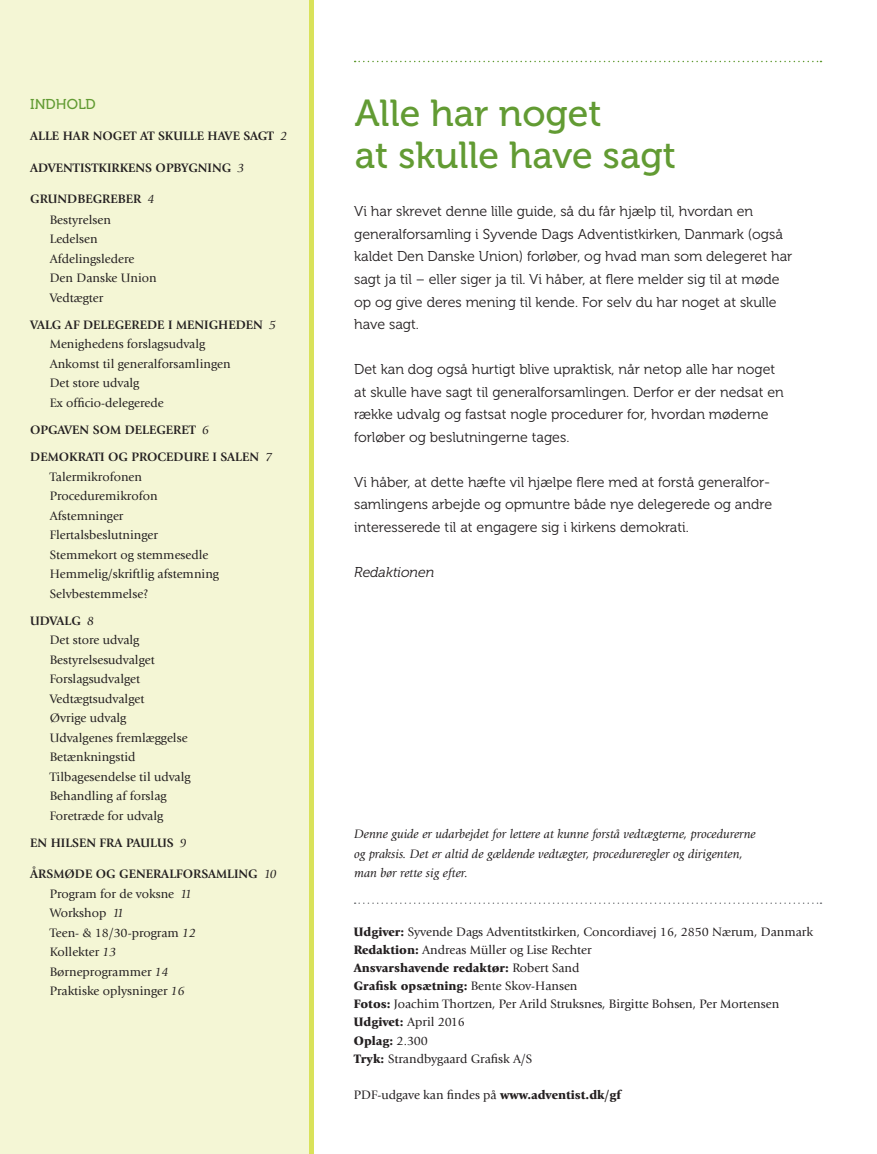
<style>
.page{position:relative;width:877px;height:1154px;background:#fff}
.page>*{position:absolute;margin:0;border:0;box-sizing:border-box;transform-origin:0 0}
.t1{font:37.5px/42px "Museo 500";color:#629b33}
.t2{font:14.25px/22.5px "Museo 300";color:#231f20}
.t3{font:italic 14.25px "Museo 300";color:#231f20}
.t4{font:14.25px "Museo 500";color:#629b33}
.t5{font:12.75px/19.5px "Giovanni";color:#231f20}
.t6{font:italic 12.75px/19.5px "Giovanni";color:#231f20}
.t7{font:700 12.75px/21px "Giovanni";color:#231f20}
.s1{font-weight:400;font-style:italic}
.s2{font-weight:400}
.s3{font-weight:700}
.s4{font-style:italic}
.s5{font-weight:900}
</style>
<div class="page">
<div style="left:0;top:0;width:314px;height:1153px;background:#f4f6d5"></div>
<div style="left:309px;top:0;width:5px;height:1153px;background:#d9e25a"></div>
<svg style="left:355px;top:61px;width:466px;height:1px"></svg>
<svg style="left:355px;top:902px;width:466px;height:1px"></svg>
<p class="t4" style="left:30px;top:99px;width:67px">INDHOLD</p>
<p class="t7" style="left:30px;top:127px;width:258px">ALLE HAR NOGET AT SKULLE HAVE SAGT <span class="s1">2</span></p>
<p class="t7" style="left:30px;top:158px;width:216px">ADVENTISTKIRKENS OPBYGNING <span class="s1">3</span></p>
<p class="t7" style="left:50px;top:189px;width:106px;text-indent:-19px">GRUNDBEGREBER <span class="s1">4<br></span><span class="s2">Bestyrelsen</span></p>
<p class="t5" style="left:50px;top:230px;width:108px">Ledelsen<br>Afdelingsledere<br>Den Danske Union<br>Vedtægter</p>
<p class="t5" style="left:50px;top:316px;width:228px;text-indent:-19px"><span class="s3">VALG AF DELEGEREDE I MENIGHEDEN</span> <span class="s4">5<br></span>Menighedens forslagsudvalg<br>Ankomst til generalforsamlingen<br>Det store udvalg<br>Ex officio-delegerede</p>
<p class="t7" style="left:30px;top:417px;width:244px;line-height:27px">OPGAVEN SOM DELEGERET <span class="s1">6<br></span>DEMOKRATI OG PROCEDURE I SALEN <span class="s1">7</span></p>
<p class="t5" style="left:50px;top:467px;width:171px">Talermikrofonen<br>Proceduremikrofon<br>Afstemninger<br>Flertalsbeslutninger<br>Stemmekort og stemmesedle<br>Hemmelig/skriftlig afstemning<br>Selvbestemmelse?</p>
<p class="t5" style="left:50px;top:611px;width:142px;text-indent:-19px"><span class="s3">UDVALG</span> <span class="s4">8<br></span>Det store udvalg<br>Bestyrelsesudvalget<br>Forslagsudvalget<br>Vedtægtsudvalget<br>Øvrige udvalg<br>Udvalgenes fremlæggelse<br>Betænkningstid<br>Tilbagesendelse til udvalg<br>Behandling af forslag<br>Foretræde for udvalg</p>
<p class="t7" style="left:30px;top:833px;width:158px">EN HILSEN FRA PAULUS <span class="s1">9</span></p>
<p class="t5" style="left:50px;top:865px;width:228px;text-indent:-19px"><span class="s3">ÅRSMØDE OG GENERALFORSAMLING</span> <span class="s4">10<br></span>Program for de voksne <span class="s4">11<br></span>Workshop <span class="s4">11<br></span>Teen- &amp; 18/30-program <span class="s4">12<br></span>Kollekter <span class="s4">13<br></span>Børneprogrammer <span class="s4">14<br></span>Praktiske oplysninger <span class="s4">16</span></p>
<h1 class="t1" style="left:355px;top:96px;width:323px">Alle har noget<br>at skulle have sagt</h1>
<p class="t2" style="left:354px;top:202px;width:440px">Vi har skrevet denne lille guide, så du får hjælp til, hvordan en generalforsamling i Syvende Dags Adventistkirken, Danmark (også kaldet Den Danske Union) forløber, og hvad man som delegeret har sagt ja til – eller siger ja til. Vi håber, at flere melder sig til at møde op og give deres mening til kende. For selv du har noget at skulle have sagt.</p>
<p class="t2" style="left:354px;top:359px;width:431px">Det kan dog også hurtigt blive upraktisk, når netop alle har noget at skulle have sagt til generalforsamlingen. Derfor er der nedsat en række udvalg og fastsat nogle procedurer for, hvordan møderne forløber og beslutningerne tages.</p>
<p class="t2" style="left:354px;top:472px;width:419px">Vi håber, at dette hæfte vil hjælpe flere med at forstå generalfor&shy;samlingens arbejde og opmuntre både nye delegerede og andre interesserede til at engagere sig i kirkens demokrati.</p>
<p class="t3" style="left:354px;top:566px;width:82px">Redaktionen</p>
<p class="t6" style="left:354px;top:825px;width:403px">Denne guide er udarbejdet for lettere at kunne forstå vedtægterne, procedurerne og praksis. Det er altid de gældende vedtægter, procedureregler og dirigenten, man bør rette sig efter.</p>
<p class="t5" style="left:354px;top:924px;width:461px;line-height:18px"><span class="s5">Udgiver:</span> Syvende Dags Adventitstkirken, Concordiavej 16, 2850 Nærum, Danmark <span class="s5">Redaktion:</span> Andreas Müller og Lise Rechter<br><span class="s5">Ansvarshavende redaktør:</span> Robert Sand<br><span class="s5">Grafisk opsætning:</span> Bente Skov-Hansen<br><span class="s5">Fotos:</span> Joachim Thortzen, Per Arild Struksnes, Birgitte Bohsen, Per Mortensen <span class="s5">Udgivet:</span> April 2016<br><span class="s5">Oplag:</span> 2.300<br><span class="s5">Tryk:</span> Strandbygaard Grafisk A/S</p>
<p class="t5" style="left:354px;top:1085px;width:269px">PDF-udgave kan findes på <span class="s5">www.adventist.dk/gf</span></p>
</div>
